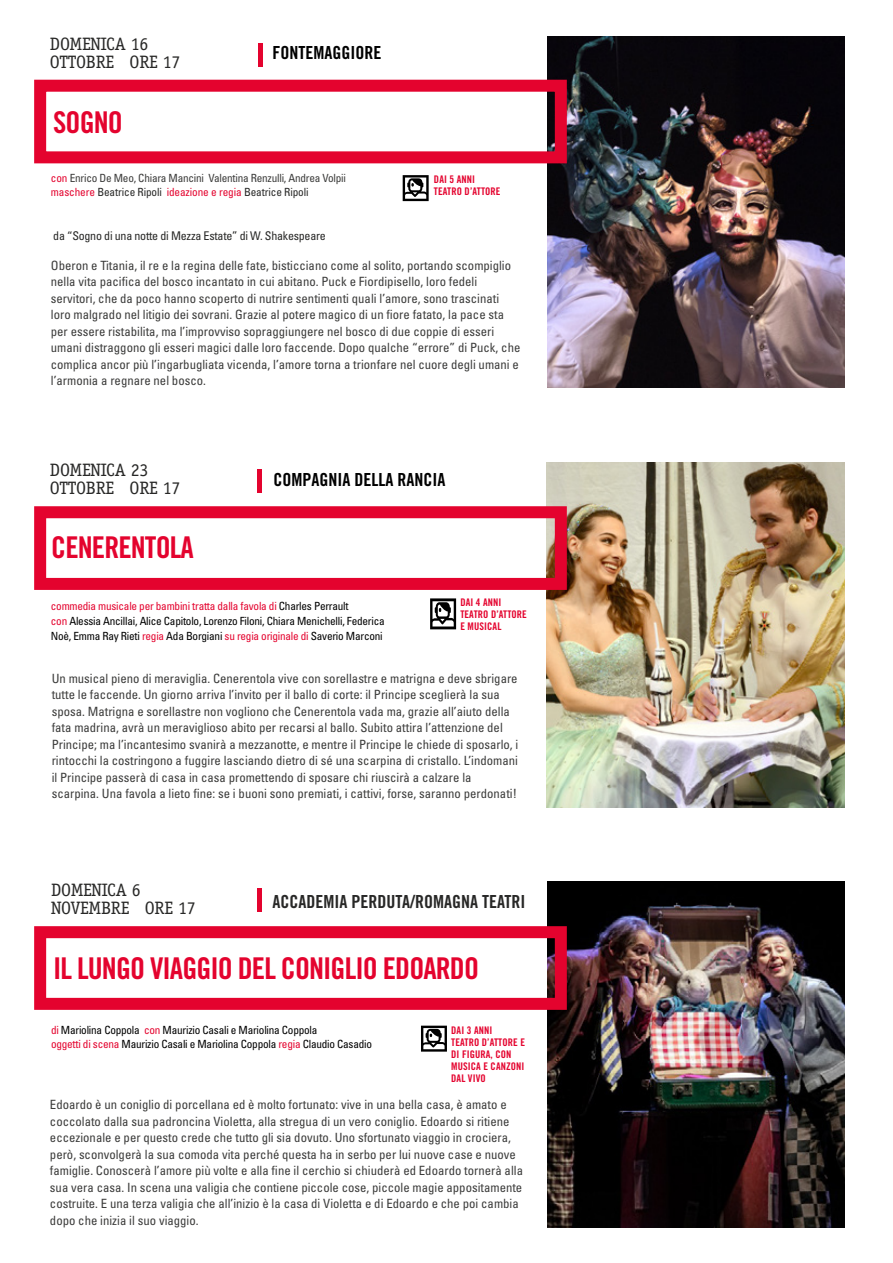
<style>
.page{position:relative;width:893px;height:1263px;background:#fff}
.page>*{position:absolute;margin:0;border:0;box-sizing:border-box;transform-origin:0 0}
.t1{font:30px "Trade Gothic Bold Cond Twenty";letter-spacing:-.03em;color:#e4032e}
.t2{font:18px/18px "Officina Serif";letter-spacing:-.01em;color:#282827}
.t3{font:18px "Trade Gothic Bold Cond Twenty";color:#000}
.t4{font:18px "Trade Gothic Bold Cond Twenty";color:#282827}
.t5{font:condensed 12.75px/16.5px "Univers LT Std";color:#3c3c3b}
.t6{font:condensed 12px "Univers LT Std";letter-spacing:-.02em;color:#282827}
.t7{font:condensed 11.25px/15px "Univers LT Std";letter-spacing:-.02em;color:#000}
.t8{font:condensed 11.25px/14.2px "Univers LT Std";letter-spacing:-.01em;color:#3c3c3b}
.t9{font:10.5px/12px "Trade Gothic Bold Cond Twenty";letter-spacing:.01em;color:#e4032e}
.s1{color:#e4032e}
.s2{color:#282827}
</style>
<div class="page">
<img style="left:548px;top:36px;width:296px;height:351px">
<div style="left:34px;top:80px;width:533px;height:83px;border:12px solid #e4032e"></div>
<svg style="left:403px;top:175px;width:26px;height:26px"></svg>
<svg style="left:421px;top:1026px;width:26px;height:26px"></svg>
<img style="left:548px;top:882px;width:296px;height:346px">
<div style="left:34px;top:926px;width:533px;height:84px;border:12px solid #e4032e"></div>
<hr style="left:258px;top:469px;width:4px;height:24px;background:#e4032e">
<div style="left:257px;top:888px;width:5px;height:24px;background:#e4032e"></div>
<hr style="left:259px;top:43px;width:4px;height:24px;background:#e4032e">
<svg style="left:430px;top:598px;width:26px;height:31px"></svg>
<img style="left:547px;top:463px;width:297px;height:345px">
<div style="left:34px;top:506px;width:533px;height:84px;border:12px solid #e4032e"></div>
<h2 class="t2" style="left:50px;top:35px;width:132px">DOMENICA 16<br>OTTOBRE ORE 17</h2>
<h1 class="t1" style="left:53px;top:104px;width:71px">SOGNO</h1>
<h2 class="t3" style="left:273px;top:42px;width:110px">FONTEMAGGIORE</h2>
<p class="t8" style="left:51px;top:171px;width:297px"><span class="s1">con</span> Enrico De Meo, Chiara Mancini Valentina Renzulli, Andrea Volpii <span class="s1">maschere</span> <span class="s2">Beatrice Ripoli</span> <span class="s1">ideazione e regia</span> <span class="s2">Beatrice Ripoli</span></p>
<p class="t6" style="left:53px;top:228px;width:274px">da “Sogno di una notte di Mezza Estate” di W. Shakespeare</p>
<p class="t5" style="left:51px;top:257px;width:471px">Oberon e Titania, il re e la regina delle fate, bisticciano come al solito, portando scompiglio nella vita pacifica del bosco incantato in cui abitano. Puck e Fiordipisello, loro fedeli servitori, che da poco hanno scoperto di nutrire sentimenti quali l’amore, sono trascinati loro malgrado nel litigio dei sovrani. Grazie al potere magico di un fiore fatato, la pace sta per essere ristabilita, ma l’improvviso sopraggiungere nel bosco di due coppie di esseri umani distraggono gli esseri magici dalle loro faccende. Dopo qualche “errore” di Puck, che complica ancor più l’ingarbugliata vicenda, l’amore torna a trionfare nel cuore degli umani e l’armonia a regnare nel bosco.</p>
<p class="t9" style="left:434px;top:173px;width:68px">DAI 5 ANNI<br>TEATRO D’ATTORE</p>
<h2 class="t2" style="left:50px;top:461px;width:132px">DOMENICA 23<br>OTTOBRE ORE 17</h2>
<h2 class="t3" style="left:274px;top:468px;width:173px">COMPAGNIA DELLA RANCIA</h2>
<h1 class="t1" style="left:51px;top:529px;width:144px">CENERENTOLA</h1>
<p class="t7" style="left:51px;top:598px;width:335px"><span class="s1">commedia musicale per bambini tratta dalla favola di</span> Charles Perrault<br><span class="s1">con</span> Alessia Ancillai, Alice Capitolo, Lorenzo Filoni, Chiara Menichelli, Federica<br>Noè, Emma Ray Rieti <span class="s1">regia</span> Ada Borgiani <span class="s1">su regia originale di</span> Saverio Marconi</p>
<p class="t9" style="left:460px;top:597px;width:68px">DAI 4 ANNI<br>TEATRO D’ATTORE<br>E MUSICAL</p>
<p class="t5" style="left:52px;top:670px;width:468px">Un musical pieno di meraviglia. Cenerentola vive con sorellastre e matrigna e deve sbrigare tutte le faccende. Un giorno arriva l’invito per il ballo di corte: il Principe sceglierà la sua sposa. Matrigna e sorellastre non vogliono che Cenerentola vada ma, grazie all’aiuto della fata madrina, avrà un meraviglioso abito per recarsi al ballo. Subito attira l’attenzione del Principe; ma l’incantesimo svanirà a mezzanotte, e mentre il Principe le chiede di sposarlo, i rintocchi la costringono a fuggire lasciando dietro di sé una scarpina di cristallo. L’indomani il Principe passerà di casa in casa promettendo di sposare chi riuscirà a calzare la scarpina. Una favola a lieto fine: se i buoni sono premiati, i cattivi, forse, saranno perdonati!</p>
<h2 class="t2" style="left:51px;top:881px;width:146px">DOMENICA 6<br>NOVEMBRE ORE 17</h2>
<h2 class="t4" style="left:273px;top:891px;width:254px">ACCADEMIA PERDUTA/ROMAGNA TEATRI</h2>
<h1 class="t1" style="left:53px;top:950px;width:427px">IL LUNGO VIAGGIO DEL CONIGLIO EDOARDO</h1>
<p class="t7" style="left:51px;top:1022px;width:323px;line-height:14.2px"><span class="s1">di</span> Mariolina Coppola <span class="s1">con</span> Maurizio Casali e Mariolina Coppola<br><span class="s1">oggetti di scena</span> Maurizio Casali e Mariolina Coppola <span class="s1">regia</span> Claudio Casadio</p>
<p class="t9" style="left:451px;top:1024px;width:75px">DAI 3 ANNI<br>TEATRO D’ATTORE E<br>DI FIGURA, CON<br>MUSICA E CANZONI<br>DAL VIVO</p>
<p class="t5" style="left:50px;top:1096px;width:475px">Edoardo è un coniglio di porcellana ed è molto fortunato: vive in una bella casa, è amato e coccolato dalla sua padroncina Violetta, alla stregua di un vero coniglio. Edoardo si ritiene eccezionale e per questo crede che tutto gli sia dovuto. Uno sfortunato viaggio in crociera, però, sconvolgerà la sua comoda vita perché questa ha in serbo per lui nuove case e nuove famiglie. Conoscerà l’amore più volte e alla fine il cerchio si chiuderà ed Edoardo tornerà alla sua vera casa. In scena una valigia che contiene piccole cose, piccole magie appositamente costruite. E una terza valigia che all’inizio è la casa di Violetta e di Edoardo e che poi cambia dopo che inizia il suo viaggio.</p>
</div>
